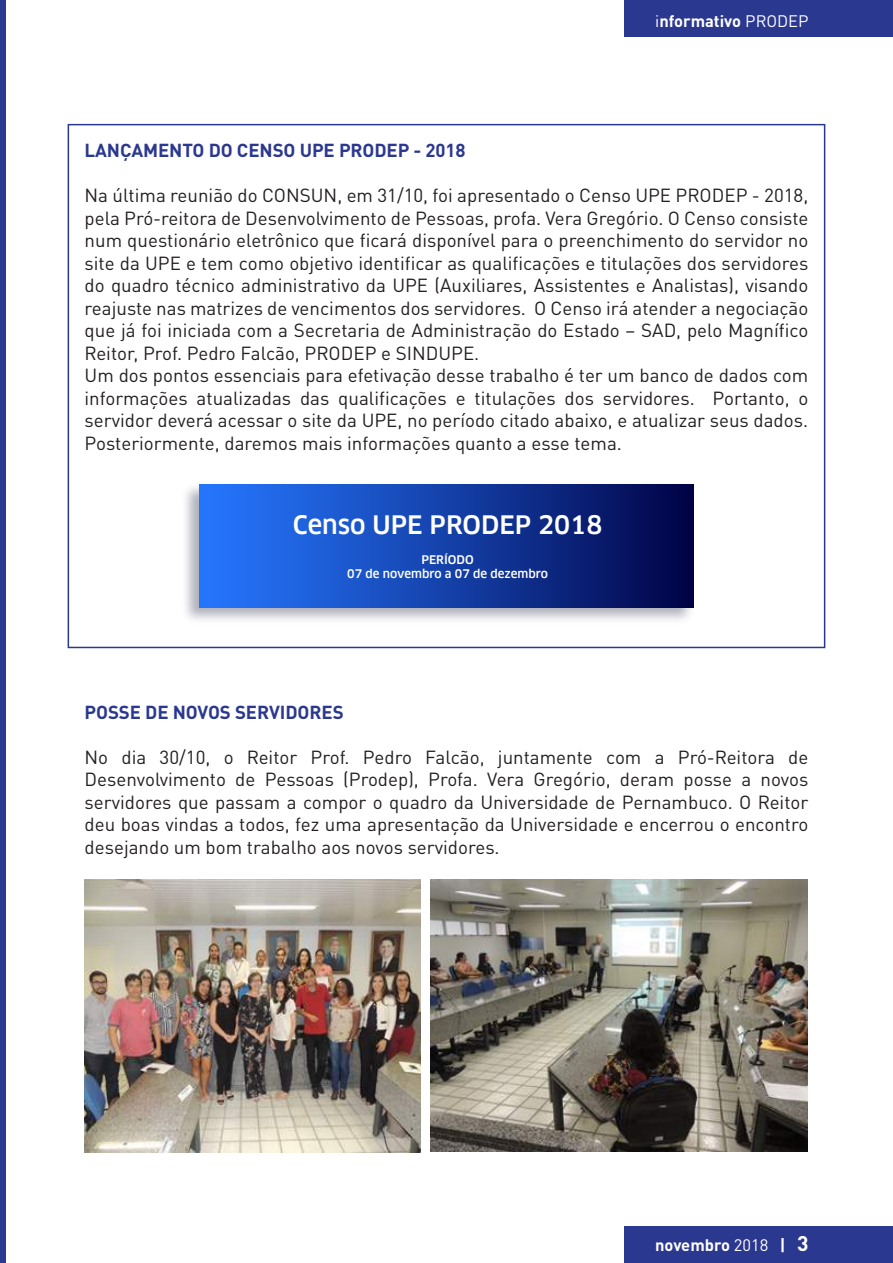
<style>
.page{position:relative;width:893px;height:1263px;background:#fff}
.page>*{position:absolute;margin:0;border:0;box-sizing:border-box;transform-origin:0 0}
.t1{font:500 24.9px "Clan";color:#fff}
.t2{font:18.75px/22.5px "DIN Pro";color:#231f20}
.t3{font:700 18.6px "DIN Pro";letter-spacing:-.005em;color:#2b388f}
.t4{font:700 16.5px "DIN Pro";color:#fff}
.t5{font:500 11.55px/14px "Clan";color:#fff;text-align:center}
.s1{font-weight:400}
.s2{font-size:21px}
</style>
<div class="page">
<div style="left:624px;top:0;width:269px;height:37px;background:#2b388f"></div>
<div style="left:624px;top:1226px;width:269px;height:37px;background:#2b388f"></div>
<div style="left:0;top:0;width:5px;height:1263px;background:#2b388f"></div>
<img style="left:85px;top:879px;width:336px;height:273px">
<img style="left:431px;top:879px;width:376px;height:272px">
<img style="left:185px;top:484px;width:509px;height:136px">
<div style="left:200px;top:485px;width:493px;height:122px;background:linear-gradient(to right,#277aff,#010449)"></div>
<p class="t4" style="left:655px;top:7px;width:155px"><span class="s1">i</span>nformativo <span class="s1">PRODEP</span></p>
<p class="t3" style="left:85px;top:135px;width:383px">LANÇAMENTO DO CENSO UPE PRODEP - 2018</p>
<p class="t2" style="left:85px;top:182px;width:725px">Na última reunião do CONSUN, em 31/10, foi apresentado o Censo UPE PRODEP - 2018, pela Pró-reitora de Desenvolvimento de Pessoas, profa. Vera Gregório. O Censo consiste num questionário eletrônico que ficará disponível para o preenchimento do servidor no site da UPE e tem como objetivo identificar as qualificações e titulações dos servidores do quadro técnico administrativo da UPE (Auxiliares, Assistentes e Analistas), visando reajuste nas matrizes de vencimentos dos servidores. O Censo irá atender a negociação que já foi iniciada com a Secretaria de Administração do Estado – SAD, pelo Magnífico Reitor, Prof. Pedro Falcão, PRODEP e SINDUPE.<br>Um dos pontos essenciais para efetivação desse trabalho é ter um banco de dados com informações atualizadas das qualificações e titulações dos servidores. Portanto, o servidor deverá acessar o site da UPE, no período citado abaixo, e atualizar seus dados.<br>Posteriormente, daremos mais informações quanto a esse tema.</p>
<h1 class="t1" style="left:293px;top:511px;width:311px">Censo UPE PRODEP 2018</h1>
<p class="t5" style="left:347px;top:553px;width:202px">PERÍODO<br>07 de novembro a 07 de dezembro</p>
<p class="t3" style="left:85px;top:697px;width:261px">POSSE DE NOVOS SERVIDORES</p>
<p class="t2" style="left:85px;top:744px;width:725px;text-align:justify">No dia 30/10, o Reitor Prof. Pedro Falcão, juntamente com a Pró-Reitora de Desenvolvimento de Pessoas (Prodep), Profa. Vera Gregório, deram posse a novos servidores que passam a compor o quadro da Universidade de Pernambuco. O Reitor deu boas vindas a todos, fez uma apresentação da Universidade e encerrou o encontro desejando um bom trabalho aos novos servidores.</p>
<p class="t4" style="left:655px;top:1231px;width:155px">novembro <span class="s1">2018</span> | <span class="s2">3</span></p>
</div>
